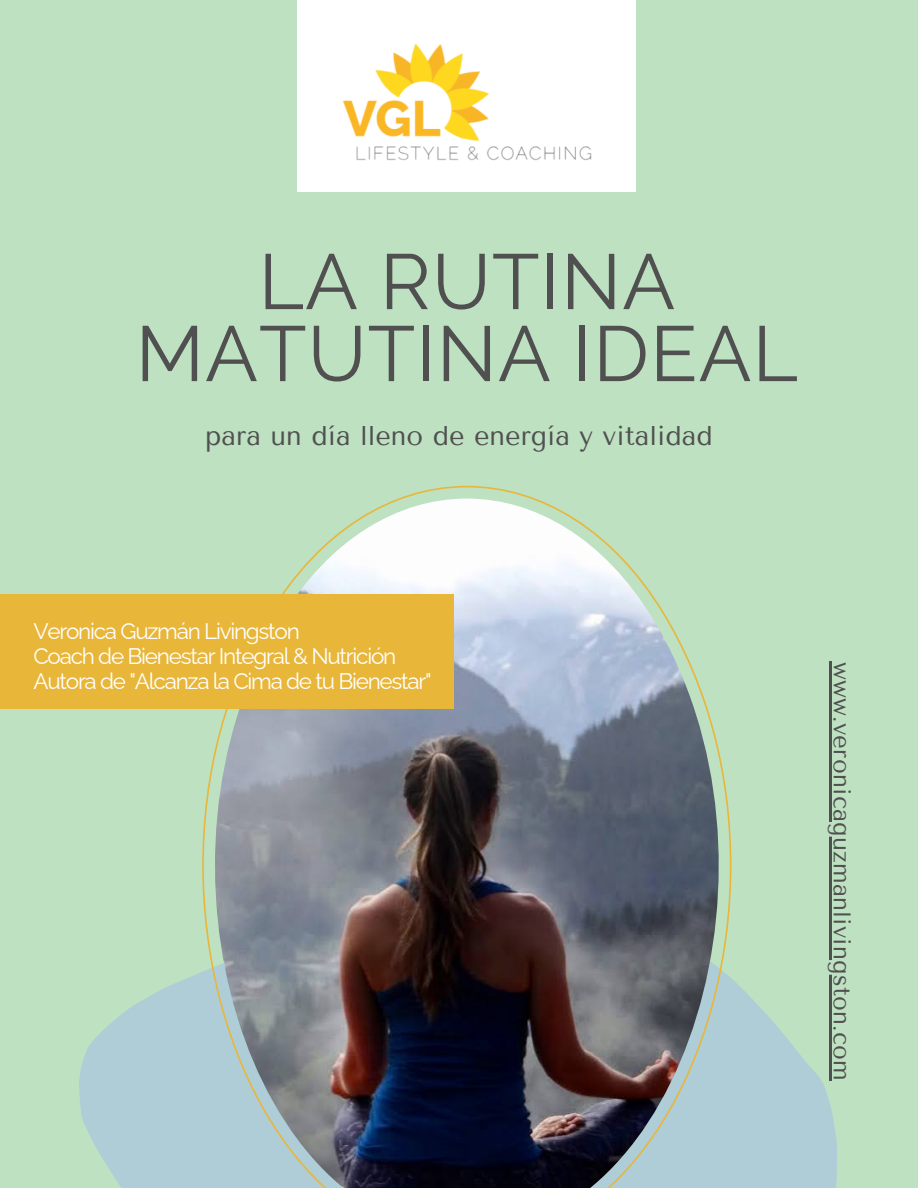
<style>
.page{position:relative;width:918px;height:1188px;background:#bee1c2}
.page>*{position:absolute;margin:0;border:0;box-sizing:border-box;transform-origin:0 0}
.t1{font:78px "Raleway";letter-spacing:.015em;color:#505050}
.t2{font:27px "Tenor Sans";color:#505050}
.t3{font:24px "Tenor Sans";letter-spacing:.01em;color:#505050}
.t4{font:22.5px "Raleway";letter-spacing:-.055em;color:#fff}
</style>
<div class="page">
<svg style="left:79px;top:973px;width:758px;height:215px;fill:#afcdd7"></svg>
<img style="left:201px;top:499px;width:532px;height:689px">
<img style="left:297px;top:0;width:339px;height:191px">
<div style="left:0;top:594px;width:454px;height:114px;background:#e8b639"></div>
<hr style="left:829px;top:662px;width:3px;height:419px;background:#505050">
<p class="t1" style="left:259px;top:236px;width:418px">LA RUTINA</p>
<p class="t1" style="left:136px;top:308px;width:664px">MATUTINA IDEAL</p>
<p class="t2" style="left:205px;top:420px;width:509px">para un día lleno de energía y vitalidad</p>
<p class="t4" style="left:33px;top:618px;width:268px">Veronica Guzmán Livingston</p>
<p class="t4" style="left:33px;top:643px;width:364px">Coach de Bienestar Integral &amp; Nutrición</p>
<p class="t4" style="left:33px;top:668px;width:400px">Autora de "Alcanza la Cima de tu Bienestar"</p>
<p class="t3" style="left:856px;top:662px;width:421px;rotate:90deg">www.veronicaguzmanlivingston.com</p>
</div>
